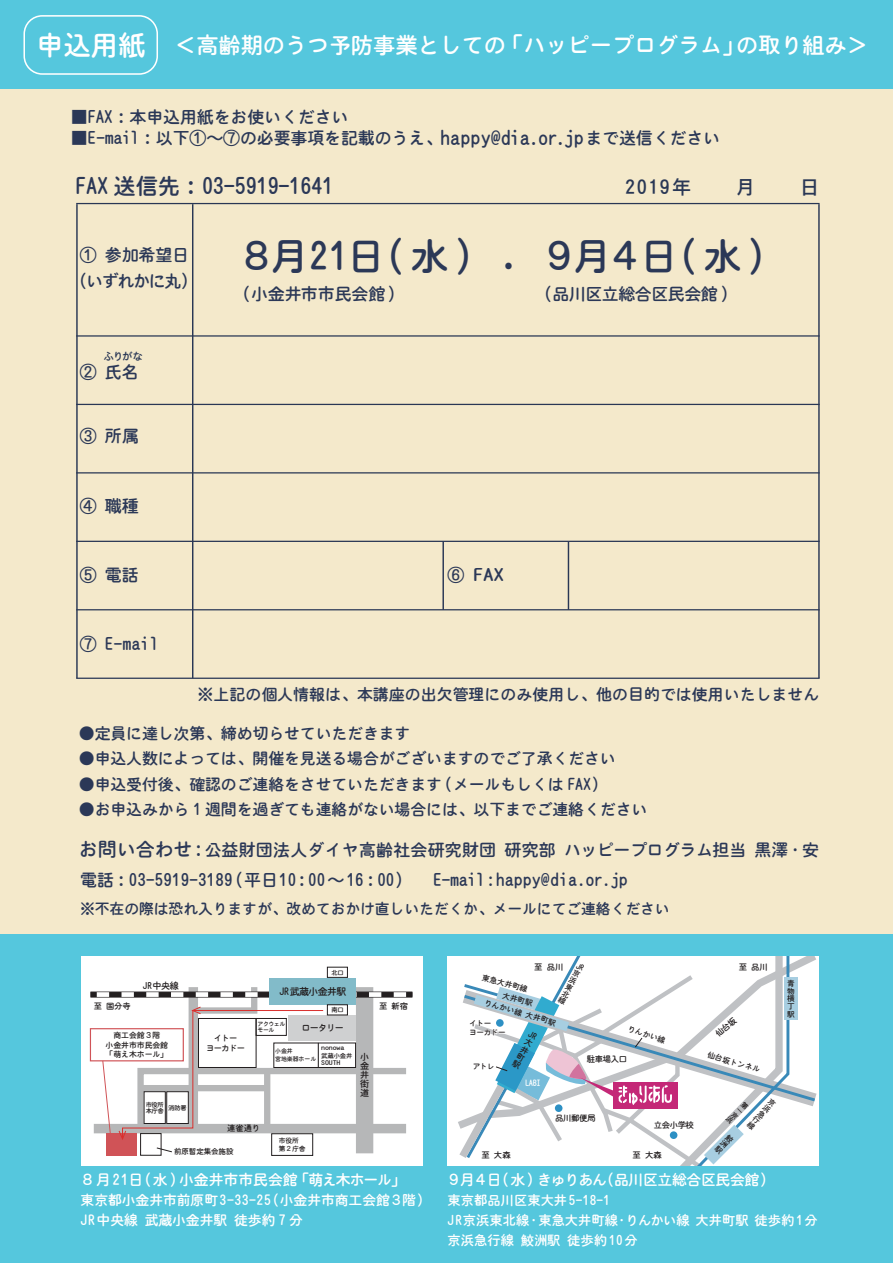
<style>
.page{position:relative;width:893px;height:1263px;background:#f4e9cb}
.page>*{position:absolute;margin:0;border:0;box-sizing:border-box;transform-origin:0 0}
.t1{font:38.25px "EPSON FUTO MARUGO";letter-spacing:-.13em;color:#2b3857}
.t2{font:22.35px "EPSON FUTO MARUGO";letter-spacing:-.01em;color:#fff}
.t3{font:22.35px "EPSON FUTO MARUGO";letter-spacing:-.01em;color:#2b3857}
.t4{font:19.2px "EPSON FUTO KAKUGO";letter-spacing:.095em;color:#293755}
.t5{font:16.95px "EPSON FUTO MARUGO";letter-spacing:-.01em;color:#2b3857}
.t6{font:16.95px/30px "EPSON FUTO MARUGO";letter-spacing:.01em;color:#2b3857}
.t7{font:16.95px "EPSON FUTO MARUGO";letter-spacing:.03em;color:#2b3857}
.t8{font:16.95px/25.5px "EPSON FUTO MARUGO";letter-spacing:-.075em;color:#2b3857;text-align:center}
.t9{font:16.95px "EPSON FUTO MARUGO";letter-spacing:-.03em;color:#2b3857}
.t10{font:15.9px "EPSON FUTO MARUGO";letter-spacing:-.01em;color:#2b3857}
.t11{font:14.85px "EPSON FUTO MARUGO";letter-spacing:-.01em;color:#2b3857}
.t12{font:14.85px "EPSON FUTO MARUGO";letter-spacing:-.005em;color:#fff}
.t13{font:14.85px "EPSON FUTO MARUGO";letter-spacing:-.025em;color:#fff}
.t14{font:13.8px/20.2px "EPSON FUTO MARUGO";letter-spacing:-.005em;color:#fff}
.t15{font:13.35px/20.2px "EPSON FUTO MARUGO";color:#fff}
.t16{font:10.65px "EPSON FUTO MARUGO";color:#293755}
.t17{font:9.9px "EPSON FUTO MARUGO";letter-spacing:-.05em;color:#231f20}
.t18{font:9.15px/9px "EPSON FUTO MARUGO";letter-spacing:-.06em;color:#231f20;text-align:justify}
.t19{font:8.4px/8.4px "EPSON FUTO MARUGO";letter-spacing:-.05em;color:#231f20}
.t20{font:8.4px "EPSON FUTO MARUGO";color:#fff}
.t21{font:8.25px "EPSON FUTO MARUGO";letter-spacing:-.045em;color:#231f20}
.t22{font:8.25px/9.4px "EPSON FUTO MARUGO";letter-spacing:-.075em;color:#231f20;text-align:center}
.t23{font:7.95px/9.4px "EPSON FUTO MARUGO";letter-spacing:-.01em;color:#231f20;text-align:center}
.t24{font:7.8px "EPSON FUTO MARUGO";color:#231f20}
.t25{font:7.65px/7.6px "EPSON FUTO MARUGO";letter-spacing:-.05em;color:#231f20}
.t26{font:7.5px "EPSON FUTO MARUGO";letter-spacing:-.01em;color:#231f20}
.t27{font:6.9px/6.9px "EPSON FUTO MARUGO";color:#231f20;text-align:justify}
.t28{font:6.75px/7.8px "EPSON FUTO MARUGO";letter-spacing:-.01em;color:#231f20}
.t29{font:6.3px/7.2px "EPSON FUTO MARUGO";letter-spacing:-.01em;color:#231f20;scale:1.25 1}
.t30{font:6.3px/6.8px "EPSON FUTO MARUGO";letter-spacing:-.01em;color:#231f20}
.t31{font:5.85px/7.8px "EPSON FUTO MARUGO";letter-spacing:-.01em;color:#231f20}
.t32{font:5.85px/6.8px "EPSON FUTO MARUGO";letter-spacing:-.075em;color:#231f20}
.s1{font-size:27.6px}
.s2{font-size:19.2px}
</style>
<div class="page">
<div style="left:0;top:0;width:893px;height:88px;background:#55c7dd"></div>
<div style="left:0;top:934px;width:893px;height:329px;background:#55c7dd"></div>
<hr style="left:192px;top:204px;width:1px;height:474px;background:#293755">
<hr style="left:76px;top:204px;width:2px;height:474px;background:#293755">
<hr style="left:818px;top:204px;width:2px;height:474px;background:#293755">
<hr style="left:442px;top:541px;width:2px;height:69px;background:#293755">
<hr style="left:568px;top:542px;width:1px;height:68px;background:#293755">
<hr style="left:76px;top:203px;width:744px;height:1px;background:#293755">
<hr style="left:76px;top:335px;width:744px;height:2px;background:#293755">
<hr style="left:76px;top:404px;width:744px;height:1px;background:#293755">
<hr style="left:76px;top:472px;width:744px;height:1px;background:#293755">
<hr style="left:76px;top:541px;width:744px;height:1px;background:#293755">
<hr style="left:76px;top:609px;width:744px;height:1px;background:#293755">
<hr style="left:76px;top:678px;width:744px;height:1px;background:#293755">
<div style="left:23px;top:15px;width:135px;height:60px;border:2px solid #fff;border-radius:18px"></div>
<div style="left:81px;top:956px;width:342px;height:209px;background:#fff"></div>
<div style="left:356px;top:987px;width:17px;height:166px;background:#b6b7b8"></div>
<div style="left:269px;top:978px;width:87px;height:26px;background:#82bbc9"></div>
<div style="left:271px;top:1133px;width:42px;height:23px;border:1px solid #231f20"></div>
<div style="left:140px;top:1133px;width:21px;height:22px;border:1px solid #231f20"></div>
<div style="left:107px;top:1133px;width:30px;height:22px;background:#d05357"></div>
<div style="left:327px;top:967px;width:21px;height:11px;border:1px solid #231f20"></div>
<svg style="left:156px;top:1147px;width:16px;height:5px"></svg>
<svg style="left:90px;top:987px;width:322px;height:154px"></svg>
<svg style="left:450px;top:956px;width:369px;height:209px;background:#e6eaef"></svg>
<h2 class="t2" style="left:36px;top:34px;width:834px"><span class="s1">申込用紙</span> ＜高齢期のうつ予防事業としての「ハッピープログラム」の取り組み＞</h2>
<p class="t5" style="left:71px;top:109px;width:279px">■FAX：本申込用紙をお使いください</p>
<p class="t5" style="left:71px;top:130px;width:651px">■E-mail：以下①～⑦の必要事項を記載のうえ、<span class="s2">happy@dia.or.jp</span>まで送信ください</p>
<p class="t4" style="left:626px;top:178px;width:195px">2019年　　月　　日</p>
<h2 class="t3" style="left:75px;top:175px;width:260px">FAX 送信先：03-5919-1641</h2>
<p class="t8" style="left:71px;top:242px;width:127px">① 参加希望日（いずれかに丸）</p>
<p class="t16" style="left:104px;top:351px;width:41px">ふりがな</p>
<p class="t5" style="left:80px;top:363px;width:61px">② 氏名</p>
<p class="t5" style="left:80px;top:428px;width:61px">③ 所属</p>
<p class="t5" style="left:80px;top:497px;width:61px">④ 職種</p>
<p class="t5" style="left:80px;top:566px;width:61px">⑤ 電話</p>
<p class="t5" style="left:80px;top:635px;width:80px">⑦ E-mail</p>
<h1 class="t1" style="left:238px;top:237px;width:236px">８月21日(水)</h1>
<h1 class="t1" style="left:540px;top:237px;width:227px">９月４日(水)</h1>
<p class="t9" style="left:544px;top:285px;width:186px">(品川区立総合区民会館)</p>
<h1 class="t1" style="left:489px;top:247px;width:40px">・</h1>
<p class="t5" style="left:243px;top:285px;width:154px">(小金井市市民会館)</p>
<p class="t5" style="left:448px;top:566px;width:58px">⑥ FAX</p>
<p class="t10" style="left:198px;top:687px;width:623px">※上記の個人情報は、本講座の出欠管理にのみ使用し、他の目的では使用いたしません</p>
<p class="t10" style="left:79px;top:725px;width:333px">●定員に達し次第、締め切らせていただきます</p>
<p class="t10" style="left:79px;top:751px;width:538px">●申込人数によっては、開催を見送る場合がございますのでご了承ください</p>
<p class="t10" style="left:79px;top:776px;width:529px">●申込受付後、確認のご連絡をさせていただきます（メールもしくは FAX）</p>
<p class="t10" style="left:79px;top:802px;width:570px">●お申込みから 1 週間を過ぎても連絡がない場合には、以下までご連絡ください</p>
<p class="t6" style="left:79px;top:834px;width:742px"><span class="s2">お問い合わせ:</span>公益財団法人ダイヤ高齢社会研究財団 研究部 ハッピープログラム担当 黒澤・安電話：03-5919-3189（平日10：00～16：00）</p>
<p class="t11" style="left:80px;top:901px;width:591px">※不在の際は恐れ入りますが、改めておかけ直しいただくか、メールにてご連絡ください</p>
<p class="t7" style="left:433px;top:871px;width:196px">E-mail : happy@dia.or.jp</p>
<p class="t18" style="left:143px;top:981px;width:37px">JR中央線</p>
<p class="t21" style="left:94px;top:1001px;width:38px">至 国分寺</p>
<p class="t23" style="left:106px;top:1031px;width:64px">商工会館３階<br>小金井市市民会館「萌え木ホール」</p>
<p class="t22" style="left:206px;top:1033px;width:40px">イトー<br>ヨーカドー</p>
<p class="t30" style="left:332px;top:969px;width:14px">北口</p>
<p class="t30" style="left:332px;top:1006px;width:14px">南口</p>
<p class="t17" style="left:279px;top:986px;width:69px">JR武蔵小金井駅</p>
<p class="t32" style="left:258px;top:1020px;width:29px">アクウェルモール</p>
<p class="t18" style="left:301px;top:1023px;width:44px">ロータリー</p>
<p class="t31" style="left:275px;top:1047px;width:43px">小金井<br>宮地楽器ホール</p>
<p class="t29" style="left:321px;top:1044px;width:27px">nonowa<br>武蔵小金井<br>SOUTH</p>
<p class="t30" style="left:146px;top:1101px;width:19px">市役所本庁舎</p>
<p class="t30" style="left:168px;top:1104px;width:20px">消防署</p>
<p class="t26" style="left:174px;top:1148px;width:61px">前原暫定集会施設</p>
<p class="t21" style="left:227px;top:1124px;width:34px">連雀通り</p>
<p class="t28" style="left:279px;top:1137px;width:28px">市役所第２庁舎</p>
<p class="t18" style="left:360px;top:1052px;width:10px">小金井街道</p>
<p class="t21" style="left:379px;top:1001px;width:30px">至 新宿</p>
<p class="t25" style="left:578px;top:962px;width:9px;rotate:28deg">JR京浜東北線</p>
<p class="t19" style="left:534px;top:963px;width:31px">至 品川</p>
<p class="t24" style="left:483px;top:973px;width:48px;rotate:15deg">東急大井町線</p>
<p class="t24" style="left:504px;top:991px;width:33px;rotate:15deg">大井町駅</p>
<p class="t24" style="left:485px;top:998px;width:76px;rotate:16deg">りんかい線 大井町駅</p>
<p class="t25" style="left:469px;top:1019px;width:38px;line-height:9.3px">イトー<br>ヨーカドー</p>
<p class="t25" style="left:473px;top:1062px;width:24px">アトレ</p>
<p class="t24" style="left:629px;top:1024px;width:41px;rotate:18deg">りんかい線</p>
<p class="t19" style="left:531px;top:1029px;width:10px;rotate:28deg">JR大井町駅</p>
<p class="t19" style="left:587px;top:1055px;width:42px">駐車場入口</p>
<p class="t20" style="left:525px;top:1079px;width:17px">LABI</p>
<p class="t19" style="left:555px;top:1114px;width:42px">品川郵便局</p>
<p class="t19" style="left:654px;top:1121px;width:42px">立会小学校</p>
<p class="t19" style="left:481px;top:1151px;width:31px">至 大森</p>
<p class="t19" style="left:632px;top:1150px;width:31px">至 大森</p>
<p class="t19" style="left:739px;top:963px;width:31px">至 品川</p>
<p class="t25" style="left:787px;top:979px;width:9px;text-align:justify">青物横丁駅</p>
<p class="t24" style="left:709px;top:1051px;width:56px;rotate:16deg">仙台坂トンネル</p>
<p class="t25" style="left:772px;top:1097px;width:6px;text-align:justify;rotate:43deg">京浜急行線</p>
<p class="t27" style="left:745px;top:1101px;width:5px;rotate:46deg">第一京浜</p>
<p class="t12" style="left:80px;top:1172px;width:327px">８月21日(水）小金井市市民会館「萌え木ホール」</p>
<p class="t13" style="left:446px;top:1172px;width:329px">９月４日(水）きゅりあん（品川区立総合区民会館）</p>
<p class="t14" style="left:81px;top:1190px;width:351px">東京都小金井市前原町3-33-25（小金井市商工会館３階）<br>JR中央線 武蔵小金井駅 徒歩約 7 分</p>
<p class="t15" style="left:448px;top:1190px;width:372px">東京都品川区東大井5-18-1<br>JR京浜東北線・東急大井町線・りんかい線大井町駅徒歩約 1分京浜急行線 鮫洲駅 徒歩約10分</p>
</div>
